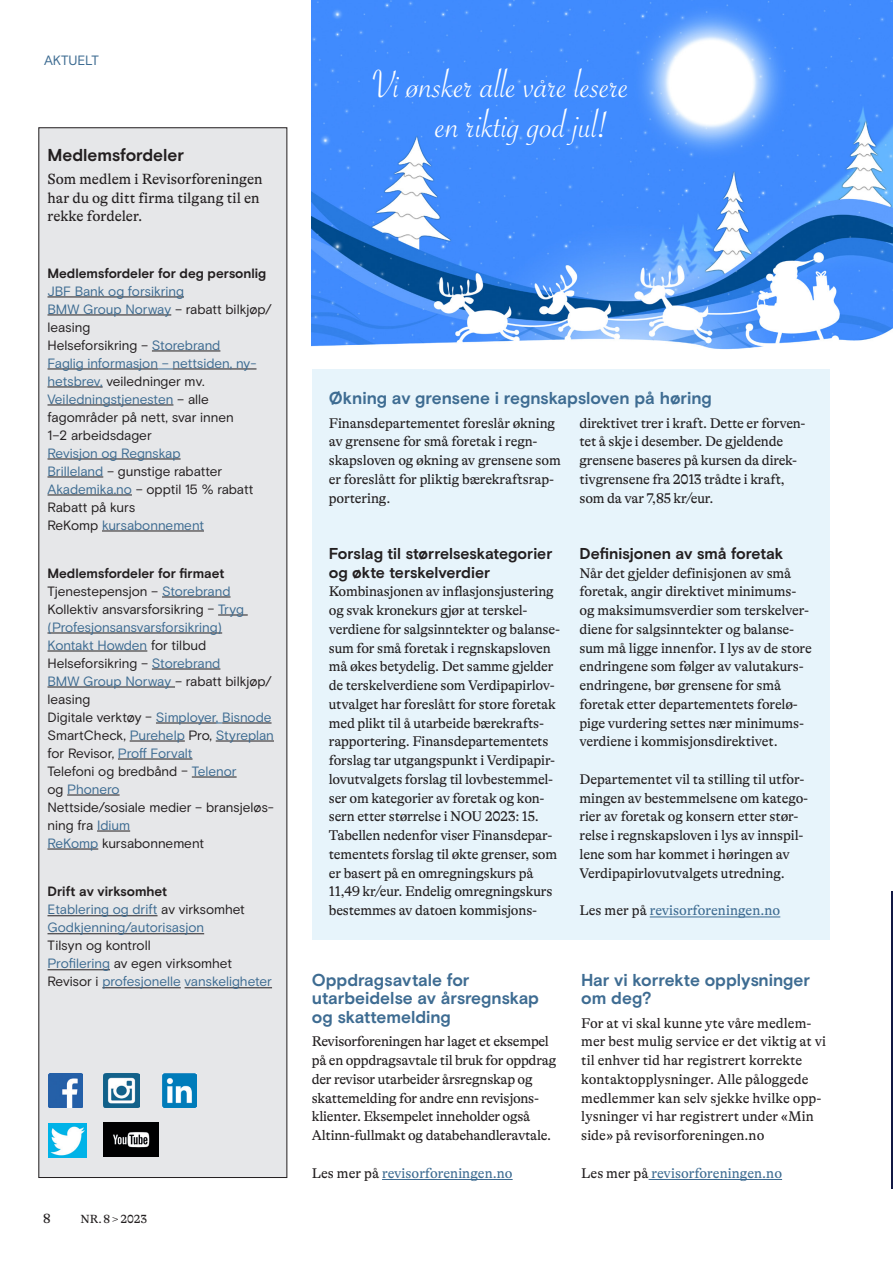
<style>
.page{position:relative;width:893px;height:1263px;background:#fff}
.page>*{position:absolute;margin:0;border:0;box-sizing:border-box;transform-origin:0 0}
.t1{font:42px/40.5px "Savoye Let Plain";color:#fff}
.t2{font:700 17.25px/18.8px "Basis Grotesque Pro";color:#3e6c92}
.t3{font:700 17.25px "Basis Grotesque Pro";color:#231f20}
.t4{font:700 15.75px/18.8px "Basis Grotesque Pro";color:#231f20}
.t5{font:15px/18.8px "GT Alpina";color:#231f20}
.t6{font:14.25px/18.8px "GT Alpina";letter-spacing:-.015em;color:#231f20}
.t7{font:14.25px "GT Alpina";color:#3e6c92}
.t8{font:13.5px/18px "Basis Grotesque Pro";letter-spacing:-.005em;color:#231f20}
.t9{font:13.5px/18px "Basis Grotesque Pro";letter-spacing:-.005em;color:#3e6c92}
.t10{font:700 13.5px "Basis Grotesque Pro";color:#231f20}
.t11{font:13.5px "GT Alpina";color:#231f20}
.t12{font:12px "GT Alpina";letter-spacing:-.005em;color:#231f20}
.s1{color:#231f20}
.s2{font-weight:700}
.s3{color:#3e6c92}
.s4{font-weight:700;color:#231f20}
</style>
<div class="page">
<div style="left:39px;top:128px;width:248px;height:1049px;background:#e6e7e9"></div>
<hr style="left:48px;top:297px;width:136px;height:1px;background:#231f20">
<hr style="left:48px;top:315px;width:123px;height:1px;background:#231f20">
<hr style="left:152px;top:351px;width:68px;height:1px;background:#231f20">
<hr style="left:48px;top:369px;width:110px;height:1px;background:#231f20">
<svg style="left:158px;top:369px;width:15px;height:1px"></svg>
<hr style="left:173px;top:369px;width:83px;height:1px;background:#231f20">
<hr style="left:48px;top:387px;width:55px;height:1px;background:#231f20">
<hr style="left:48px;top:405px;width:125px;height:1px;background:#231f20">
<hr style="left:48px;top:459px;width:133px;height:1px;background:#231f20">
<hr style="left:48px;top:477px;width:55px;height:1px;background:#231f20">
<hr style="left:48px;top:495px;width:84px;height:1px;background:#231f20">
<hr style="left:102px;top:531px;width:102px;height:1px;background:#231f20">
<hr style="left:162px;top:597px;width:69px;height:1px;background:#231f20">
<hr style="left:218px;top:615px;width:30px;height:1px;background:#231f20">
<hr style="left:48px;top:633px;width:174px;height:1px;background:#231f20">
<hr style="left:48px;top:651px;width:99px;height:1px;background:#231f20">
<hr style="left:152px;top:669px;width:68px;height:1px;background:#231f20">
<hr style="left:48px;top:687px;width:127px;height:1px;background:#231f20">
<hr style="left:156px;top:723px;width:60px;height:1px;background:#231f20">
<hr style="left:222px;top:723px;width:50px;height:1px;background:#231f20">
<hr style="left:130px;top:741px;width:55px;height:1px;background:#231f20">
<hr style="left:216px;top:741px;width:58px;height:1px;background:#231f20">
<hr style="left:118px;top:759px;width:75px;height:1px;background:#231f20">
<hr style="left:192px;top:777px;width:45px;height:1px;background:#231f20">
<hr style="left:67px;top:795px;width:53px;height:1px;background:#231f20">
<hr style="left:97px;top:831px;width:33px;height:1px;background:#231f20">
<hr style="left:48px;top:849px;width:50px;height:1px;background:#231f20">
<hr style="left:48px;top:915px;width:110px;height:1px;background:#231f20">
<hr style="left:48px;top:933px;width:156px;height:1px;background:#231f20">
<hr style="left:48px;top:969px;width:62px;height:1px;background:#231f20">
<hr style="left:102px;top:987px;width:79px;height:1px;background:#231f20">
<hr style="left:185px;top:987px;width:87px;height:1px;background:#231f20">
<img style="left:48px;top:1073px;width:34px;height:34px">
<img style="left:104px;top:1073px;width:35px;height:34px">
<img style="left:162px;top:1073px;width:34px;height:34px">
<img style="left:48px;top:1123px;width:39px;height:34px">
<img style="left:104px;top:1123px;width:55px;height:34px">
<hr style="left:892px;top:891px;width:1px;height:298px;background:#131944">
<img style="left:312px;top:0;width:581px;height:350px">
<div style="left:312px;top:370px;width:517px;height:570px;background:#e7f4fb"></div>
<hr style="left:650px;top:916px;width:130px;height:1px;background:#3e6c92">
<hr style="left:649px;top:1179px;width:133px;height:1px;background:#3e6c92">
<hr style="left:382px;top:1179px;width:131px;height:1px;background:#3e6c92">
<p class="t9" style="left:44px;top:52px;width:56px">AKTUELT</p>
<p class="t3" style="left:48px;top:144px;width:138px">Medlemsfordeler</p>
<p class="t5" style="left:48px;top:170px;width:217px">Som medlem i Revisorforeningen har du og ditt firma tilgang til en rekke fordeler.</p>
<p class="t10" style="left:48px;top:265px;width:220px">Medlemsfordeler for deg personlig</p>
<p class="t9" style="left:48px;top:282px;width:226px">JBF Bank og forsikring<br>BMW Group Norway <span class="s1">– rabatt bilkjøp/ leasing<br>Helseforsikring –</span> Storebrand<br>Faglig informasjon – nettsiden, ny&shy;hetsbrev, <span class="s1">veiledninger mv.<br></span>Veiledningstjenesten <span class="s1">– alle fagområder på nett, svar innen<br>1–2 arbeidsdager</span></p>
<p class="t9" style="left:48px;top:444px;width:207px">Revisjon og Regnskap<br>Brilleland <span class="s1">– gunstige rabatter<br></span>Akademika.no <span class="s1">– opptil 15 % rabatt<br>Rabatt på kurs<br>ReKomp</span> kursabonnement</p>
<p class="t8" style="left:48px;top:564px;width:228px"><span class="s2">Medlemsfordeler for firmaet<br></span>Tjenestepensjon – <span class="s3">Storebrand<br></span>Kollektiv ansvarsforsikring − <span class="s3">Tryg (Profesjonsansvarsforsikring)<br>Kontakt Howden</span> for tilbud<br>Helseforsikring – <span class="s3">Storebrand<br>BMW Group Norway</span> – rabatt bilkjøp/ leasing<br>Digitale verktøy − <span class="s3">Simployer, Bisnode<br></span>SmartCheck, <span class="s3">Purehelp</span> Pro, <span class="s3">Styreplan </span>for Revisor, <span class="s3">Proff Forvalt<br></span>Telefoni og bredbånd − <span class="s3">Telenor<br></span>og <span class="s3">Phonero<br></span>Nettside/sosiale medier – bransjeløs&shy;ning fra <span class="s3">Idium<br>ReKomp</span> kursabonnement</p>
<p class="t9" style="left:48px;top:883px;width:199px"><span class="s4">Drift av virksomhet<br></span>Etablering og drift <span class="s1">av virksomhet<br></span>Godkjenning/autorisasjon</p>
<p class="t8" style="left:48px;top:937px;width:226px">Tilsyn og kontroll<br><span class="s3">Profilering</span> av egen virksomhet<br>Revisor i <span class="s3">profesjonelle vanskeligheter</span></p>
<p class="t11" style="left:43px;top:1210px;width:9px">8</p>
<p class="t12" style="left:81px;top:1212px;width:68px">NR. 8 &gt; 2023</p>
<h1 class="t1" style="left:436px;top:64px;width:195px;text-indent:-64px">Vi ønsker alle våre lesere en riktig god jul!</h1>
<p class="t2" style="left:329px;top:390px;width:385px">Økning av grensene i regnskapsloven på høring</p>
<p class="t6" style="left:329px;top:414px;width:233px">Finansdepartementet foreslår økning av grensene for små foretak i regn&shy;skapsloven og økning av grensene som er foreslått for pliktig bærekraftsrap&shy;portering.</p>
<p class="t6" style="left:579px;top:414px;width:228px">direktivet trer i kraft. Dette er forven&shy;tet å skje i desember. De gjeldende grensene baseres på kursen da direk&shy;tivgrensene fra 2013 trådte i kraft, som da var 7,85 kr/eur.</p>
<p class="t4" style="left:329px;top:545px;width:225px">Forslag til størrelseskategorier og økte terskelverdier</p>
<p class="t6" style="left:329px;top:582px;width:231px">Kombinasjonen av inflasjonsjustering og svak kronekurs gjør at terskel&shy;verdiene for salgsinntekter og balanse&shy;sum for små foretak i regnskapsloven må økes betydelig. Det samme gjelder de terskelverdiene som Verdipapirlov&shy;utvalget har foreslått for store foretak med plikt til å utarbeide bærekrafts&shy;rapportering. Finansdepartementets forslag tar utgangspunkt i Verdipapir&shy;lovutvalgets forslag til lovbestemmel&shy;ser om kategorier av foretak og kon&shy;sern etter størrelse i NOU 2023: 15.<br>Tabellen nedenfor viser Finansdepar&shy;tementets forslag til økte grenser, som er basert på en omregningskurs på 11,49 kr/eur. Endelig omregningskurs bestemmes av datoen kommisjons-</p>
<p class="t4" style="left:579px;top:545px;width:205px">Definisjonen av små foretak</p>
<p class="t6" style="left:579px;top:564px;width:234px">Når det gjelder definisjonen av små foretak, angir direktivet minimums&shy;og maksimumsverdier som terskelver&shy;diene for salgsinntekter og balanse&shy;sum må ligge innenfor. I lys av de store endringene som følger av valutakurs&shy;endringene, bør grensene for små foretak etter departementets forelø&shy;pige vurdering settes nær minimums&shy;verdiene i kommisjonsdirektivet.</p>
<p class="t6" style="left:579px;top:770px;width:230px">Departementet vil ta stilling til utfor&shy;mingen av bestemmelsene om katego&shy;rier av foretak og konsern etter stør&shy;relse i regnskapsloven i lys av innspil&shy;lene som har kommet i høringen av Verdipapirlovutvalgets utredning.</p>
<p class="t7" style="left:579px;top:902px;width:202px"><span class="s1">Les mer på</span> revisorforeningen.no</p>
<p class="t2" style="left:312px;top:971px;width:229px">Oppdragsavtale for utarbeidelse av årsregnskap og skattemelding</p>
<p class="t6" style="left:312px;top:1032px;width:246px">Revisorforeningen har laget et eksempel på en oppdragsavtale til bruk for oppdrag der revisor utarbeider årsregnskap og skattemelding for andre enn revisjons&shy;klienter. Eksempelet inneholder også Altinn-fullmakt og databehandleravtale.</p>
<p class="t7" style="left:312px;top:1165px;width:202px"><span class="s1">Les mer på</span> revisorforeningen.no</p>
<p class="t2" style="left:581px;top:971px;width:230px">Har vi korrekte opplysninger om deg?</p>
<p class="t6" style="left:581px;top:1014px;width:246px">For at vi skal kunne yte våre medlem&shy;mer best mulig service er det viktig at vi til enhver tid har registrert korrekte kontaktopplysninger. Alle påloggede medlemmer kan selv sjekke hvilke opp&shy;lysninger vi har registrert under «Min side» på revisorforeningen.no</p>
<p class="t7" style="left:581px;top:1165px;width:202px"><span class="s1">Les mer på</span> revisorforeningen.no</p>
</div>
